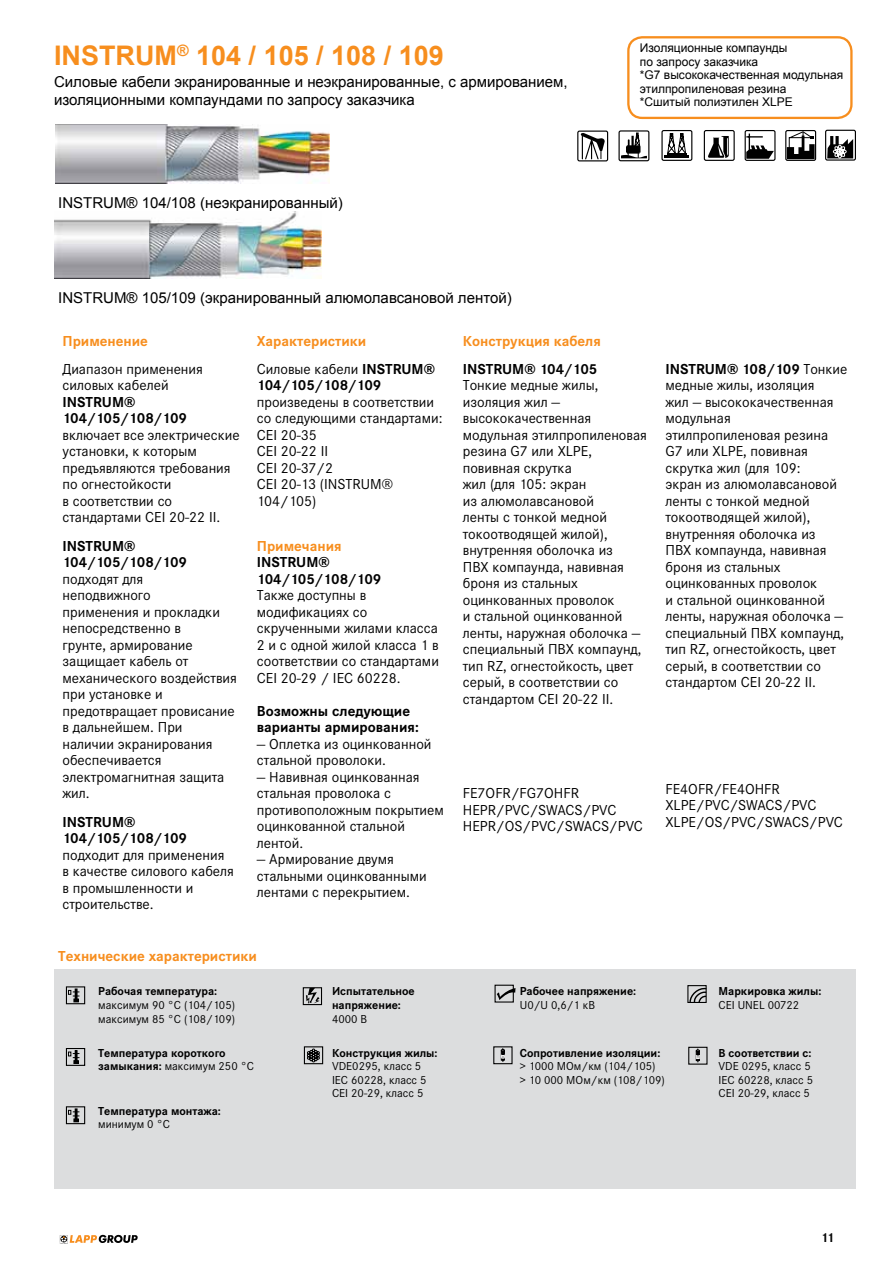
<style>
.page{position:relative;width:893px;height:1263px;background:#fff}
.page>*{position:absolute;margin:0;border:0;box-sizing:border-box;transform-origin:0 0}
.t1{font:700 27px "Arial";color:#f78e1e}
.t2{font:15px/16.5px "Corporate STOT";color:#000}
.t3{font:15px/18px "Arial";color:#000}
.t4{font:700 15px/16.5px "Corporate STOT";color:#000}
.t5{font:700 15px "Corporate STOT";color:#f78e1e}
.t6{font:700 15px/16.5px "Corporate STOT";letter-spacing:-.025em;color:#000}
.t7{font:700 13.5px "Corporate STOT";color:#000}
.t8{font:12px/13.5px "Corporate STOT";color:#000}
.t9{font:700 12px/13.5px "Corporate STOT";color:#000}
.t10{font:12px/13.5px "Arial";color:#000}
.s1{font-weight:400}
.s2{font-weight:700}
</style>
<div class="page">
<svg style="left:60px;top:1235px;width:78px;height:9px"></svg>
<div style="left:54px;top:970px;width:802px;height:219px;background:#dcddde"></div>
<div style="left:66px;top:986px;width:19px;height:18px;border:1px solid #000"></div>
<svg style="left:68px;top:989px;width:11px;height:13px"></svg>
<div style="left:66px;top:1048px;width:19px;height:18px;border:1px solid #000"></div>
<svg style="left:68px;top:1050px;width:11px;height:14px"></svg>
<div style="left:66px;top:1106px;width:19px;height:18px;border:1px solid #000"></div>
<svg style="left:68px;top:1109px;width:11px;height:13px"></svg>
<div style="left:303px;top:987px;width:19px;height:18px;border:1px solid #000"></div>
<svg style="left:306px;top:988px;width:14px;height:15px"></svg>
<div style="left:304px;top:1046px;width:19px;height:18px;border:1px solid #000"></div>
<svg style="left:307px;top:1049px;width:13px;height:13px"></svg>
<div style="left:495px;top:985px;width:19px;height:17px;border:1px solid #000"></div>
<svg style="left:497px;top:988px;width:18px;height:12px"></svg>
<div style="left:687px;top:985px;width:20px;height:18px;border:1px solid #000"></div>
<svg style="left:689px;top:987px;width:18px;height:16px"></svg>
<div style="left:688px;top:1047px;width:19px;height:18px;border:1px solid #000"></div>
<svg style="left:695px;top:1049px;width:5px;height:13px"></svg>
<div style="left:493px;top:1046px;width:20px;height:18px;border:1px solid #000"></div>
<svg style="left:500px;top:1048px;width:5px;height:14px"></svg>
<img style="left:55px;top:212px;width:267px;height:66px">
<div style="left:627px;top:36px;width:226px;height:83px;border:2px solid #f78e1e;border-radius:14px"></div>
<img style="left:56px;top:125px;width:274px;height:58px">
<div style="left:661px;top:130px;width:31px;height:31px;border:1px solid #000;border-radius:2px"></div>
<hr style="left:664px;top:155px;width:25px;height:3px;background:#000">
<svg style="left:667px;top:133px;width:20px;height:22px"></svg>
<div style="left:577px;top:131px;width:31px;height:30px;border:1px solid #000;border-radius:2px"></div>
<svg style="left:579px;top:132px;width:26px;height:28px"></svg>
<div style="left:704px;top:130px;width:31px;height:31px;border:1px solid #000;border-radius:2px"></div>
<svg style="left:708px;top:136px;width:21px;height:22px"></svg>
<svg style="left:619px;top:131px;width:30px;height:30px"></svg>
<div style="left:618px;top:130px;width:31px;height:31px;border:1px solid #000;border-radius:2px"></div>
<svg style="left:621px;top:132px;width:26px;height:26px"></svg>
<svg style="left:744px;top:129px;width:112px;height:32px"></svg>
<h1 class="t1" style="left:54px;top:38px;width:391px">INSTRUM<sup>®</sup> 104 / 105 / 108 / 109</h1>
<p class="t3" style="left:54px;top:73px;width:515px">Силовые кабели экранированные и неэкранированные, с армированием, изоляционными компаундами по запросу заказчика</p>
<p class="t3" style="left:58px;top:194px;width:286px">INSTRUM® 104/108 (неэкранированный)</p>
<p class="t10" style="left:640px;top:41px;width:205px">Изоляционные компаунды<br>по запросу заказчика<br>*G7 высококачественная модульная этилпропиленовая резина<br>*Сшитый полиэтилен XLPE</p>
<p class="t3" style="left:58px;top:289px;width:455px">INSTRUM® 105/109 (экранированный алюмолавсановой лентой)</p>
<p class="t5" style="left:63px;top:332px;width:87px">Применение</p>
<p class="t5" style="left:257px;top:332px;width:111px">Характеристики</p>
<p class="t5" style="left:463px;top:332px;width:140px">Конструкция кабеля</p>
<p class="t2" style="left:63px;top:361px;width:142px">Диапазон применения силовых кабелей</p>
<p class="t4" style="left:63px;top:394px;width:126px">INSTRUM®<br>104/105/108/109</p>
<p class="t2" style="left:63px;top:427px;width:179px">включает все электрические установки, к которым предъявляются требования по огнестойкости<br>в соответствии со стандартами CEI 20-22 II.</p>
<p class="t6" style="left:257px;top:361px;width:180px"><span class="s1">Силовые кабели</span> INSTRUM®<br>104/105/108/109</p>
<p class="t2" style="left:257px;top:394px;width:187px">произведены в соответствии со следующими стандартами:<br>CEI 20-35<br>CEI 20-22 II<br>CEI 20-37/2<br>CEI 20-13 (INSTRUM®<br>104/105)</p>
<p class="t4" style="left:463px;top:361px;width:136px">INSTRUM® 104/105</p>
<p class="t2" style="left:463px;top:377px;width:186px">Тонкие медные жилы, изоляция жил — высококачественная модульная этилпропиленовая резина G7 или XLPE, повивная скрутка<br>жил (для 105: экран<br>из алюмолавсановой<br>ленты с тонкой медной токоотводящей жилой), внутренняя оболочка из<br>ПВХ компаунда, навивная броня из стальных оцинкованных проволок<br>и стальной оцинкованной ленты, наружная оболочка — специальный ПВХ компаунд, тип RZ, огнестойкость, цвет серый, в соответствии со стандартом CEI 20-22 II.</p>
<p class="t4" style="left:63px;top:538px;width:126px">INSTRUM®<br>104/105/108/109</p>
<p class="t2" style="left:63px;top:570px;width:176px">подходят для<br>неподвижного<br>применения и прокладки непосредственно в<br>грунте, армирование защищает кабель от механического воздействия при установке и предотвращает провисание в дальнейшем. При наличии экранирования обеспечивается электромагнитная защита жил.</p>
<p class="t5" style="left:257px;top:537px;width:86px">Примечания</p>
<p class="t4" style="left:257px;top:554px;width:126px">INSTRUM®<br>104/105/108/109</p>
<p class="t2" style="left:257px;top:587px;width:184px">Также доступны в модификациях со скрученными жилами класса<br>2 и с одной жилой класса 1 в соответствии со стандартами<br>CEI 20-29 / IEC 60228.</p>
<p class="t4" style="left:257px;top:703px;width:163px">Возможны следующие варианты армирования:</p>
<p class="t2" style="left:257px;top:735px;width:176px">— Оплетка из оцинкованной стальной проволоки.</p>
<p class="t2" style="left:257px;top:768px;width:189px">— Навивная оцинкованная стальная проволока с противоположным покрытием оцинкованной стальной лентой.</p>
<p class="t2" style="left:257px;top:851px;width:171px">— Армирование двумя стальными оцинкованными лентами с перекрытием.</p>
<p class="t2" style="left:463px;top:785px;width:181px">FE7ОFR/FG7ОHFR<br>HEPR/PVC/SWACS/PVC<br>HEPR/OS/PVC/SWACS/PVC</p>
<p class="t4" style="left:63px;top:814px;width:126px">INSTRUM®<br>104/105/108/109</p>
<p class="t2" style="left:63px;top:846px;width:173px">подходит для применения в качестве силового кабеля в промышленности и строительстве.</p>
<p class="t5" style="left:58px;top:948px;width:200px">Технические характеристики</p>
<p class="t9" style="left:98px;top:985px;width:120px">Рабочая температура:</p>
<p class="t8" style="left:98px;top:998px;width:138px">максимум 90 °C (104/105) максимум 85 °C (108/109)</p>
<p class="t9" style="left:520px;top:985px;width:118px">Рабочее напряжение:</p>
<p class="t8" style="left:520px;top:998px;width:77px">U0/U 0,6/1 кВ</p>
<p class="t9" style="left:332px;top:985px;width:84px">Испытательное напряжение:</p>
<p class="t8" style="left:332px;top:1012px;width:37px">4000 В</p>
<p class="t2" style="left:665px;top:361px;width:183px"><span class="s2">INSTRUM® 108/109</span> Тонкие медные жилы, изоляция<br>жил — высококачественная модульная этилпропиленовая резина<br>G7 или XLPE, повивная скрутка жил (для 109:<br>экран из алюмолавсановой ленты с тонкой медной токоотводящей жилой), внутренняя оболочка из<br>ПВХ компаунда, навивная броня из стальных оцинкованных проволок<br>и стальной оцинкованной ленты, наружная оболочка — специальный ПВХ компаунд, тип RZ, огнестойкость, цвет серый, в соответствии со стандартом CEI 20-22 II.</p>
<p class="t2" style="left:665px;top:780px;width:179px">FE4ОFR/FE4ОHFR<br>XLPE/PVC/SWACS/PVC<br>XLPE/OS/PVC/SWACS/PVC</p>
<p class="t9" style="left:719px;top:985px;width:104px">Маркировка жилы:</p>
<p class="t8" style="left:719px;top:998px;width:82px">CEI UNEL 00722</p>
<p class="t9" style="left:98px;top:1046px;width:157px">Температура короткого замыкания: <span class="s1">максимум 250 °C</span></p>
<p class="t9" style="left:332px;top:1046px;width:107px">Конструкция жилы:</p>
<p class="t8" style="left:332px;top:1060px;width:96px">VDE0295, класс 5<br>IEC 60228, класс 5<br>CEI 20-29, класс 5</p>
<p class="t9" style="left:98px;top:1104px;width:124px">Температура монтажа:</p>
<p class="t8" style="left:98px;top:1118px;width:73px">минимум 0 °C</p>
<p class="t9" style="left:520px;top:1046px;width:142px">Сопротивление изоляции:</p>
<p class="t8" style="left:520px;top:1060px;width:147px">&gt; 1000 МОм/км (104/105)<br>&gt; 10 000 МОм/км (108/109)</p>
<p class="t9" style="left:718px;top:1046px;width:94px">В соответствии с:</p>
<p class="t8" style="left:718px;top:1060px;width:96px">VDE 0295, класс 5<br>IEC 60228, класс 5<br>CEI 20-29, класс 5</p>
<p class="t7" style="left:821px;top:1229px;width:15px">11</p>
</div>
